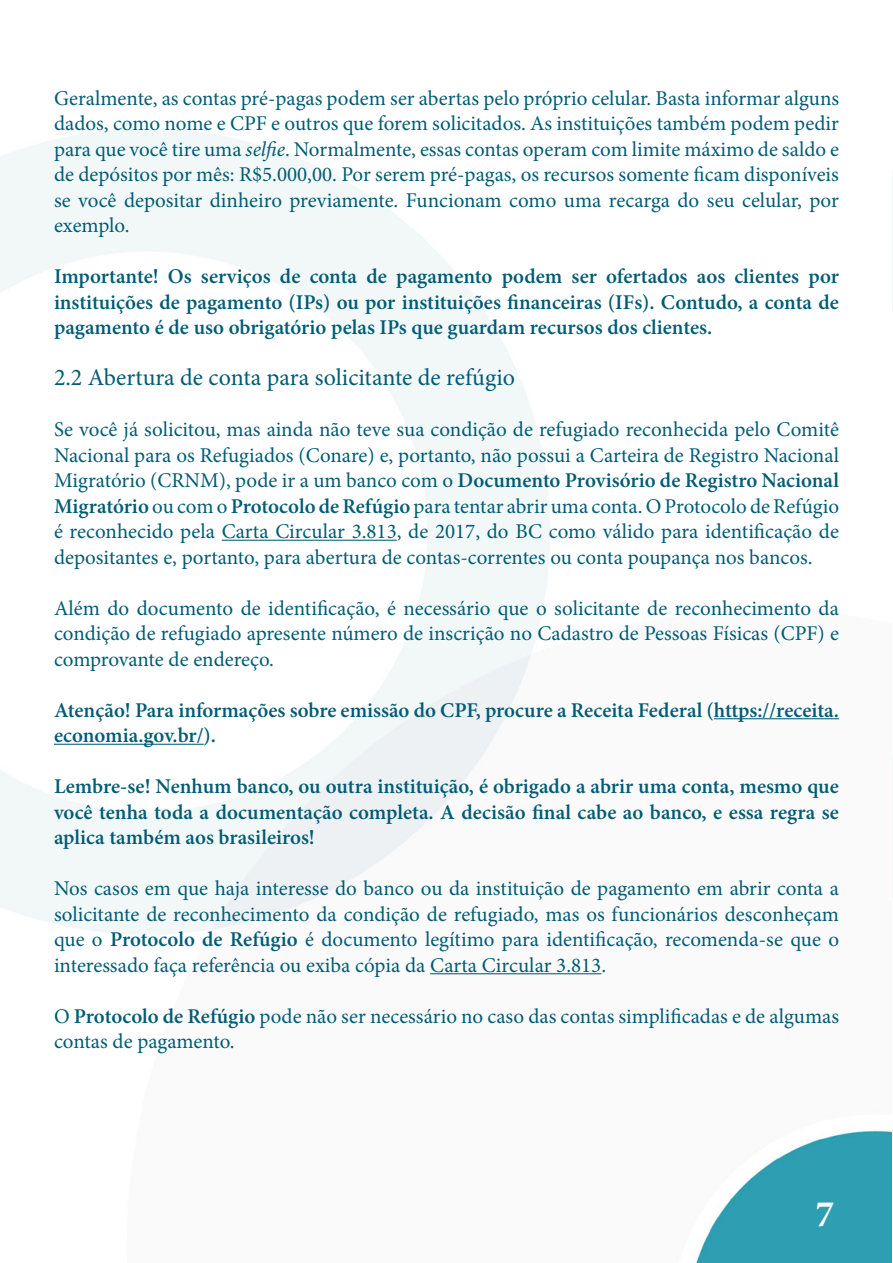
<style>
.page{position:relative;width:893px;height:1263px;background:#fff}
.page>*{position:absolute;margin:0;border:0;box-sizing:border-box;transform-origin:0 0}
.t1{font:700 37.5px "Minion Pro";color:#fff}
.t2{font:24px "Minion Pro";color:#005c75}
.t3{font:21px/25.5px "Minion Pro";color:#005c75;text-align:justify}
.t4{font:600 21px/25.5px "Minion Pro";color:#005c75;text-align:justify}
.s1{font-style:italic}
.s2{font-weight:600}
</style>
<div class="page">
<img style="left:0;top:130px;width:893px;height:1133px">
<hr style="left:222px;top:540px;width:175px;height:1px;background:#005c75">
<hr style="left:714px;top:718px;width:125px;height:1px;background:#005c75">
<hr style="left:54px;top:744px;width:150px;height:1px;background:#005c75">
<hr style="left:430px;top:973px;width:171px;height:1px;background:#005c75">
<p class="t3" style="left:54px;top:85px;width:786px">Geralmente, as contas pré-pagas podem ser abertas pelo próprio celular. Basta informar alguns dados, como nome e CPF e outros que forem solicitados. As instituições também podem pedir para que você tire uma <span class="s1">selfie</span>. Normalmente, essas contas operam com limite máximo de saldo e de depósitos por mês: R$5.000,00. Por serem pré-pagas, os recursos somente ficam disponíveis se você depositar dinheiro previamente. Funcionam como uma recarga do seu celular, por exemplo.</p>
<p class="t4" style="left:54px;top:263px;width:786px">Importante! Os serviços de conta de pagamento podem ser ofertados aos clientes por instituições de pagamento (IPs) ou por instituições financeiras (IFs). Contudo, a conta de pagamento é de uso obrigatório pelas IPs que guardam recursos dos clientes.</p>
<p class="t2" style="left:54px;top:361px;width:463px">2.2 Abertura de conta para solicitante de refúgio</p>
<p class="t3" style="left:54px;top:417px;width:787px">Se você já solicitou, mas ainda não teve sua condição de refugiado reconhecida pelo Comitê Nacional para os Refugiados (Conare) e, portanto, não possui a Carteira de Registro Nacional Migratório (CRNM), pode ir a um banco com o <span class="s2">Documento Provisório de Registro Nacional Migratório</span> ou com o <span class="s2">Protocolo de Refúgio</span> para tentar abrir uma conta. O Protocolo de Refúgio é reconhecido pela Carta Circular 3.813, de 2017, do BC como válido para identificação de depositantes e, portanto, para abertura de contas-correntes ou conta poupança nos bancos.</p>
<p class="t3" style="left:54px;top:595px;width:786px">Além do documento de identificação, é necessário que o solicitante de reconhecimento da condição de refugiado apresente número de inscrição no Cadastro de Pessoas Físicas (CPF) e comprovante de endereço.</p>
<p class="t4" style="left:54px;top:697px;width:786px">Atenção! Para informações sobre emissão do CPF, procure a Receita Federal (https://receita. economia.gov.br/).</p>
<p class="t4" style="left:54px;top:773px;width:786px">Lembre-se! Nenhum banco, ou outra instituição, é obrigado a abrir uma conta, mesmo que você tenha toda a documentação completa. A decisão final cabe ao banco, e essa regra se aplica também aos brasileiros!</p>
<p class="t3" style="left:54px;top:876px;width:786px">Nos casos em que haja interesse do banco ou da instituição de pagamento em abrir conta a solicitante de reconhecimento da condição de refugiado, mas os funcionários desconheçam que o <span class="s2">Protocolo de Refúgio</span> é documento legítimo para identificação, recomenda-se que o interessado faça referência ou exiba cópia da Carta Circular 3.813.</p>
<p class="t3" style="left:54px;top:1003px;width:786px">O <span class="s2">Protocolo de Refúgio</span> pode não ser necessário no caso das contas simplificadas e de algumas contas de pagamento.</p>
<h1 class="t1" style="left:815px;top:1188px;width:20px">7</h1>
</div>
